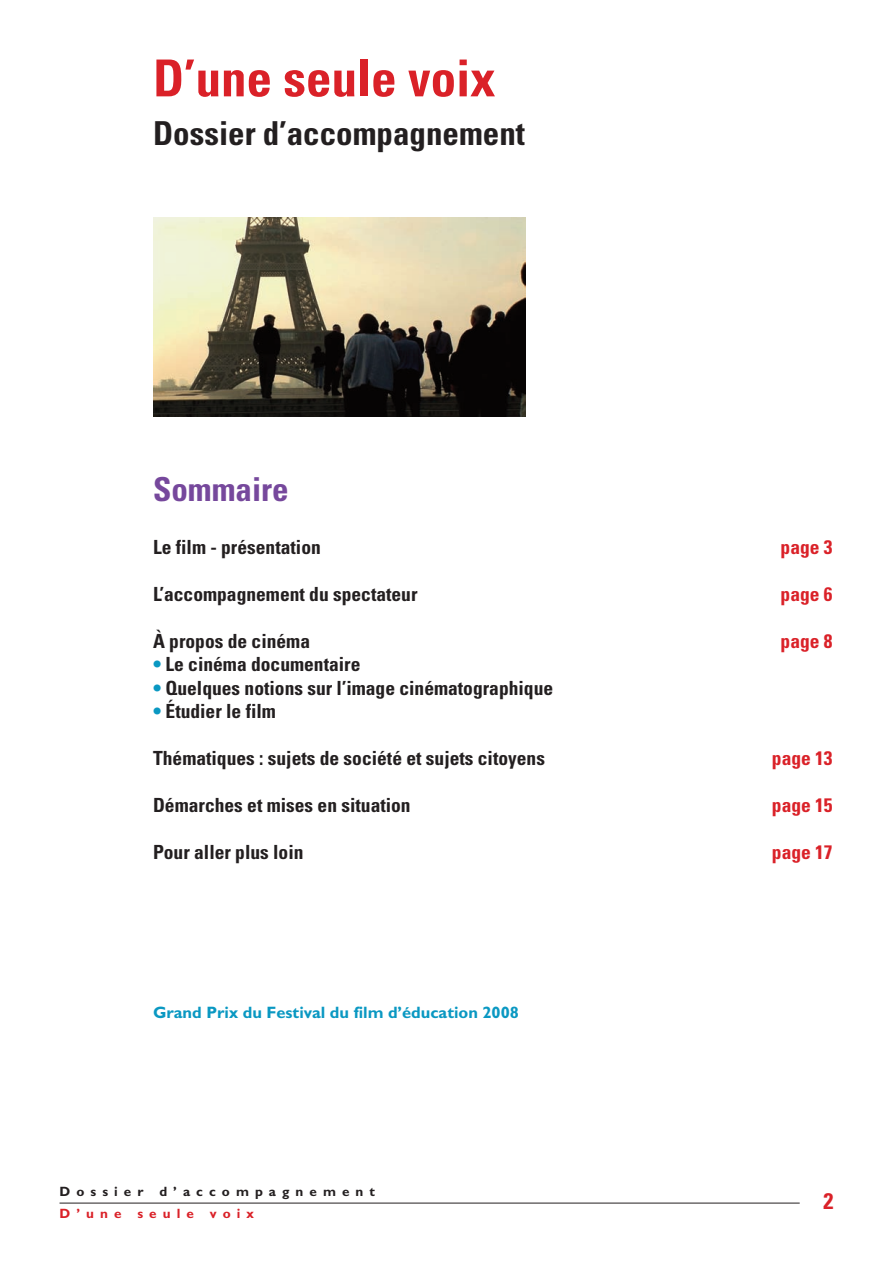
<style>
.page{position:relative;width:893px;height:1263px;background:#fff}
.page>*{position:absolute;margin:0;border:0;box-sizing:border-box;transform-origin:0 0}
.t1{font:700 condensed 51px "Univers";color:#da2128}
.t2{font:700 condensed 33px "Univers";color:#231f20}
.t3{font:700 condensed 33px "Univers";color:#76489c}
.t4{font:700 condensed 22.5px "Univers";color:#da2128}
.t5{font:700 condensed 19.5px "Univers";color:#231f20}
.t6{font:700 condensed 19.5px "Univers";color:#da2128}
.t7{font:700 16.5px "M Gill Sans";color:#0a98c2}
.t8{font:700 13.5px "M Gill Sans";letter-spacing:.45em;color:#231f20}
.t9{font:700 13.5px "M Gill Sans";letter-spacing:.45em;color:#da2128}
.s1{color:#0a98c2}
</style>
<div class="page">
<hr style="left:60px;top:1203px;width:740px;height:1px;background:#231f20">
<img style="left:153px;top:218px;width:372px;height:198px">
<h1 class="t1" style="left:153px;top:60px;width:344px">D’une seule voix</h1>
<h2 class="t2" style="left:153px;top:121px;width:374px">Dossier d’accompagnement</h2>
<h2 class="t3" style="left:153px;top:477px;width:137px">Sommaire</h2>
<p class="t5" style="left:153px;top:540px;width:169px">Le film - présentation</p>
<p class="t6" style="left:781px;top:540px;width:53px">page 3</p>
<p class="t5" style="left:153px;top:587px;width:266px">L’accompagnement du spectateur</p>
<p class="t6" style="left:781px;top:587px;width:53px">page 6</p>
<p class="t5" style="left:153px;top:634px;width:158px">À propos de cinéma</p>
<p class="t6" style="left:781px;top:634px;width:53px">page 8</p>
<p class="t5" style="left:153px;top:657px;width:209px"><span class="s1">•</span> Le cinéma documentaire</p>
<p class="t5" style="left:153px;top:681px;width:402px"><span class="s1">•</span> Quelques notions sur l’image cinématographique</p>
<p class="t5" style="left:153px;top:704px;width:124px"><span class="s1">•</span> Étudier le film</p>
<p class="t5" style="left:153px;top:751px;width:393px">Thématiques : sujets de société et sujets citoyens</p>
<p class="t6" style="left:772px;top:751px;width:62px">page 13</p>
<p class="t5" style="left:153px;top:798px;width:259px">Démarches et mises en situation</p>
<p class="t6" style="left:772px;top:798px;width:62px">page 15</p>
<p class="t5" style="left:153px;top:844px;width:152px">Pour aller plus loin</p>
<p class="t6" style="left:772px;top:844px;width:62px">page 17</p>
<p class="t7" style="left:153px;top:1006px;width:367px">Grand Prix du Festival du film d’éducation 2008</p>
<p class="t8" style="left:60px;top:1187px;width:317px">Dossier d’accompagnement</p>
<p class="t9" style="left:60px;top:1208px;width:196px">D’une seule voix</p>
<p class="t4" style="left:823px;top:1192px;width:11px">2</p>
</div>
